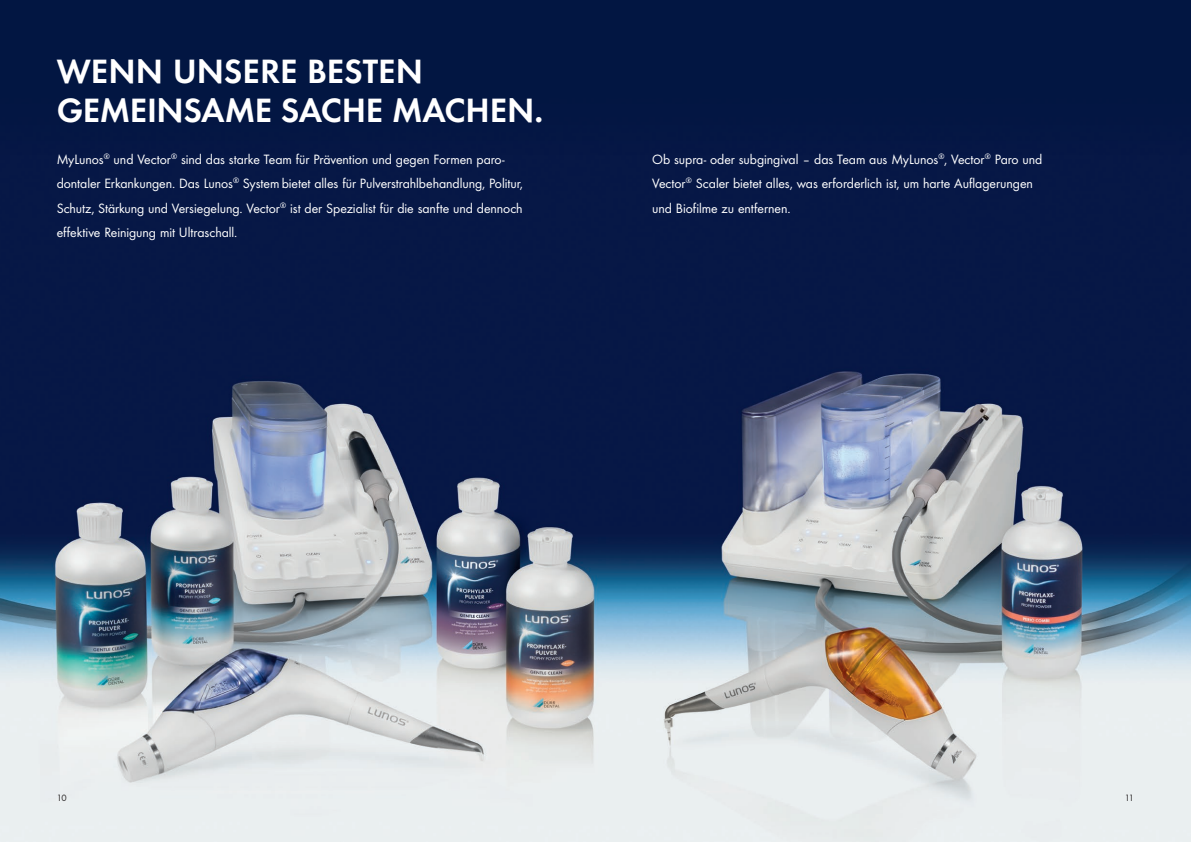
<style>
.page{position:relative;width:1191px;height:842px;background:#021642}
.page>*{position:absolute;margin:0;border:0;box-sizing:border-box;transform-origin:0 0}
.t1{font:35px/38.5px "Futura Dem";letter-spacing:-.005em;color:#fff}
.t2{font:14px/24.5px "Futura Boo";letter-spacing:-.005em;color:#fff}
.t3{font:9.5px "Futura Boo";color:#231f20}
</style>
<div class="page">
<img style="left:0;top:371px;width:1191px;height:471px">
<h1 class="t1" style="left:57px;top:49px;width:488px">WENN UNSERE BESTEN<br>GEMEINSAME SACHE MACHEN.</h1>
<p class="t2" style="left:57px;top:146px;width:468px">MyLunos<sup>®</sup> und Vector<sup>®</sup> sind das starke Team für Prävention und gegen Formen paro‑ dontaler Erkankungen. Das Lunos<sup>®</sup> System bietet alles für Pulverstrahlbehandlung, Politur, Schutz, Stärkung und Versiegelung. Vector<sup>®</sup> ist der Spezialist für die sanfte und dennoch effektive Reinigung mit Ultraschall.</p>
<p class="t2" style="left:652px;top:146px;width:392px">Ob supra- oder subgingival – das Team aus MyLunos<sup>®</sup>, Vector<sup>®</sup> Paro und<br>Vector<sup>®</sup> Scaler bietet alles, was erforderlich ist, um harte Auflagerungen und Biofilme zu entfernen.</p>
<p class="t3" style="left:57px;top:791px;width:12px">10</p>
<p class="t3" style="left:1124px;top:791px;width:11px">11</p>
</div>
